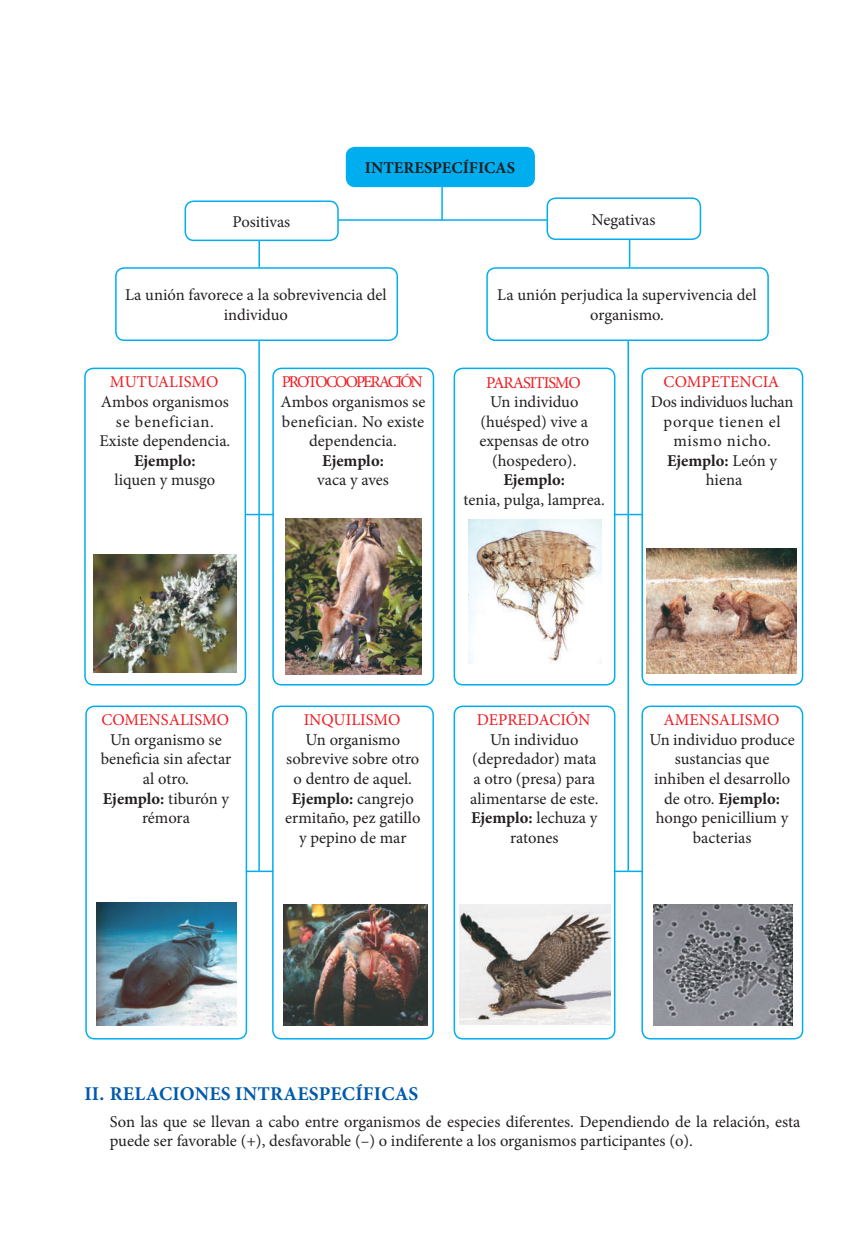
<style>
.page{position:relative;width:868px;height:1234px;background:#fff}
.page>*{position:absolute;margin:0;border:0;box-sizing:border-box;transform-origin:0 0}
.t1{font:700 19.5px "Minion Pro";letter-spacing:.01em;color:#015aaa}
.t2{font:16.5px/19.5px "Minion Pro";color:#231f20;text-align:center}
.t3{font:16.5px "Minion Pro";letter-spacing:-.01em;color:#ee1d23}
.t4{font:700 16.5px "Minion Pro";color:#231f20}
.t5{font:16.5px "Minion Pro";letter-spacing:-.125em;color:#ee1d23}
.t6{font:16.5px "Minion Pro";letter-spacing:-.06em;color:#ee1d23}
.s1{font-weight:700}
</style>
<div class="page">
<div style="left:85px;top:705px;width:162px;height:334px;border:2px solid #00aeef;border-radius:9px"></div>
<div style="left:272px;top:705px;width:162px;height:334px;border:2px solid #00aeef;border-radius:9px"></div>
<div style="left:453px;top:705px;width:162px;height:334px;border:2px solid #00aeef;border-radius:9px"></div>
<div style="left:641px;top:705px;width:162px;height:334px;border:2px solid #00aeef;border-radius:9px"></div>
<div style="left:346px;top:147px;width:188px;height:39px;background:#00aeef;border-radius:9px"></div>
<div style="left:346px;top:147px;width:189px;height:40px;border:2px solid #00aeef;border-radius:9px"></div>
<div style="left:115px;top:267px;width:283px;height:74px;border:2px solid #00aeef;border-radius:9px"></div>
<div style="left:184px;top:200px;width:155px;height:41px;border:2px solid #00aeef;border-radius:9px"></div>
<div style="left:486px;top:267px;width:282px;height:74px;border:2px solid #00aeef;border-radius:9px"></div>
<div style="left:546px;top:197px;width:155px;height:43px;border:2px solid #00aeef;border-radius:9px"></div>
<div style="left:84px;top:367px;width:162px;height:318px;border:2px solid #00aeef;border-radius:9px"></div>
<hr style="left:258px;top:341px;width:2px;height:529px;background:#00aeef">
<svg style="left:246px;top:870px;width:27px;height:1px"></svg>
<hr style="left:627px;top:341px;width:2px;height:529px;background:#00aeef">
<svg style="left:615px;top:870px;width:27px;height:1px"></svg>
<hr style="left:245px;top:513px;width:28px;height:2px;background:#00aeef">
<hr style="left:613px;top:513px;width:29px;height:2px;background:#00aeef">
<hr style="left:338px;top:219px;width:210px;height:2px;background:#00aeef">
<hr style="left:441px;top:183px;width:2px;height:37px;background:#00aeef">
<hr style="left:258px;top:240px;width:2px;height:27px;background:#00aeef">
<hr style="left:628px;top:239px;width:2px;height:28px;background:#00aeef">
<div style="left:453px;top:367px;width:162px;height:318px;border:2px solid #00aeef;border-radius:9px"></div>
<div style="left:641px;top:367px;width:162px;height:318px;border:2px solid #00aeef;border-radius:9px"></div>
<div style="left:272px;top:367px;width:162px;height:318px;border:2px solid #00aeef;border-radius:9px"></div>
<img style="left:94px;top:554px;width:143px;height:118px">
<img style="left:285px;top:518px;width:136px;height:156px">
<img style="left:468px;top:520px;width:133px;height:143px">
<img style="left:647px;top:548px;width:149px;height:125px">
<img style="left:96px;top:902px;width:140px;height:122px">
<img style="left:283px;top:904px;width:144px;height:120px">
<img style="left:459px;top:904px;width:151px;height:120px">
<img style="left:653px;top:904px;width:139px;height:121px">
<p class="t2" style="left:232px;top:212px;width:59px">Positivas</p>
<p class="t4" style="left:365px;top:156px;width:152px">INTERESPECÍFICAS</p>
<p class="t2" style="left:591px;top:210px;width:65px">Negativas</p>
<p class="t2" style="left:125px;top:285px;width:263px">La unión favorece a la sobrevivencia del individuo</p>
<p class="t3" style="left:110px;top:371px;width:110px">MUTUALISMO</p>
<p class="t2" style="left:99px;top:392px;width:132px">Ambos organismos se benefician.<br>Existe dependencia.</p>
<p class="t4" style="left:134px;top:448px;width:63px">Ejemplo:</p>
<p class="t2" style="left:114px;top:470px;width:102px">liquen y musgo</p>
<p class="t5" style="left:282px;top:371px;width:143px">PROTOCOOPERACIÓN</p>
<p class="t2" style="left:280px;top:392px;width:146px">Ambos organismos se benefician. No existe dependencia.</p>
<p class="t4" style="left:322px;top:448px;width:63px">Ejemplo:</p>
<p class="t2" style="left:317px;top:470px;width:73px">vaca y aves</p>
<p class="t2" style="left:497px;top:285px;width:261px">La unión perjudica la supervivencia del organismo.</p>
<p class="t6" style="left:486px;top:371px;width:96px">PARASITISMO</p>
<p class="t2" style="left:479px;top:392px;width:111px">Un individuo (huésped) vive a expensas de otro (hospedero).</p>
<p class="t4" style="left:503px;top:468px;width:63px">Ejemplo:</p>
<p class="t2" style="left:463px;top:489px;width:143px">tenia, pulga, lamprea.</p>
<p class="t3" style="left:663px;top:371px;width:117px">COMPETENCIA</p>
<p class="t2" style="left:650px;top:392px;width:144px">Dos individuos luchan porque tienen el mismo nicho.<br><span class="s1">Ejemplo:</span> León y hiena</p>
<p class="t3" style="left:101px;top:709px;width:129px">COMENSALISMO</p>
<p class="t2" style="left:101px;top:729px;width:132px">Un organismo se beneficia sin afectar al otro.<br><span class="s1">Ejemplo:</span> tiburón y rémora</p>
<p class="t3" style="left:303px;top:709px;width:98px">INQUILISMO</p>
<p class="t2" style="left:285px;top:729px;width:137px">Un organismo sobrevive sobre otro o dentro de aquel.<br><span class="s1">Ejemplo:</span> cangrejo ermitaño, pez gatillo y pepino de mar</p>
<p class="t3" style="left:476px;top:709px;width:115px">DEPREDACIÓN</p>
<p class="t2" style="left:470px;top:729px;width:130px">Un individuo (depredador) mata a otro (presa) para alimentarse de este.<br><span class="s1">Ejemplo:</span> lechuza y ratones</p>
<p class="t3" style="left:663px;top:709px;width:117px">AMENSALISMO</p>
<p class="t2" style="left:649px;top:729px;width:147px">Un individuo produce sustancias que inhiben el desarrollo de otro. <span class="s1">Ejemplo: </span>hongo penicillium y bacterias</p>
<p class="t1" style="left:84px;top:1079px;width:335px">II. RELACIONES INTRAESPECÍFICAS</p>
<p class="t2" style="left:110px;top:1111px;width:692px;text-align:left">Son las que se llevan a cabo entre organismos de especies diferentes. Dependiendo de la relación, esta puede ser favorable (+), desfavorable (–) o indiferente a los organismos participantes (o).</p>
</div>
